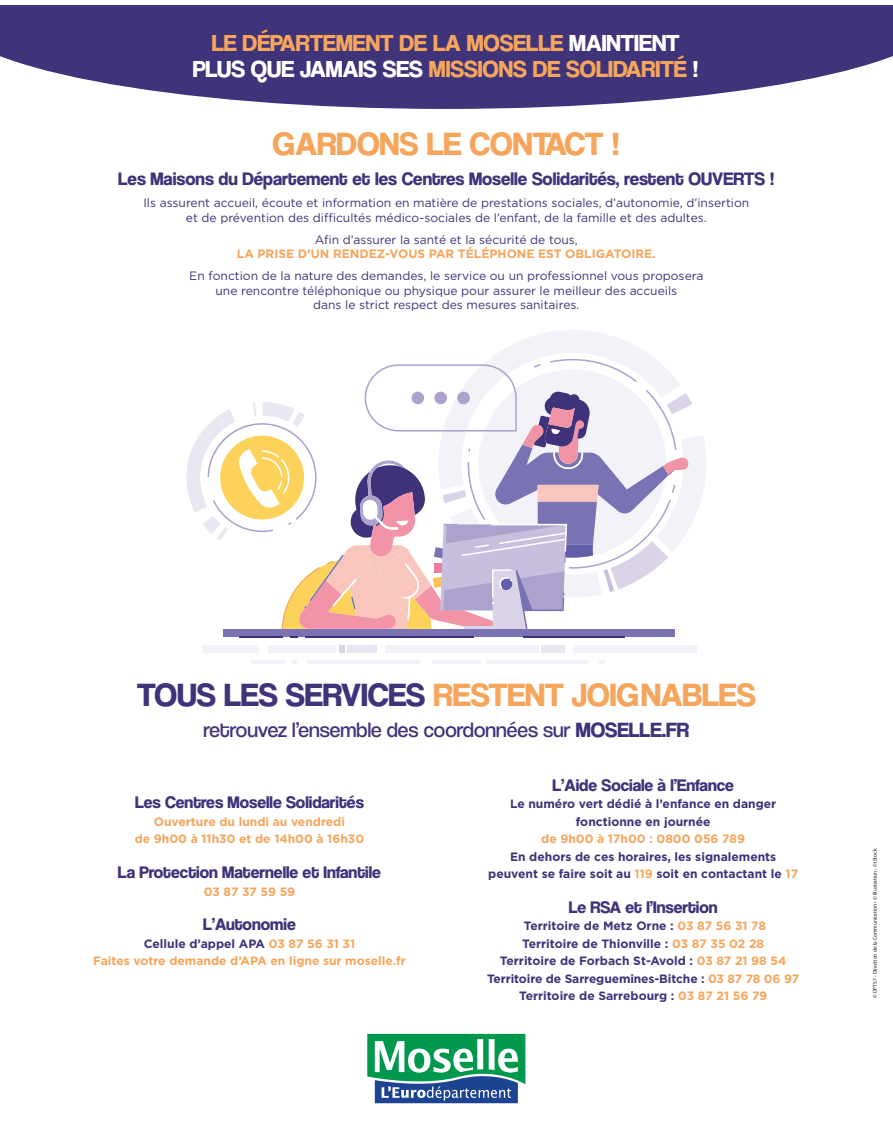
<style>
.page{position:relative;width:893px;height:1144px;background:#fff}
.page>*{position:absolute;margin:0;border:0;box-sizing:border-box;transform-origin:0 0}
.t1{font:700 33.6px "Coolvetica Rg";color:#f6a55c}
.t2{font:700 24.15px/26.8px "Coolvetica Rg";color:#f6a55c;text-align:center}
.t3{font:21.45px "Coolvetica Bk";color:#3f337a}
.t4{font:700 18.75px "Coolvetica Rg";color:#3f337a}
.t5{font:700 17.4px "Coolvetica Rg";color:#3f337a}
.t6{font:12px/14.5px "Gotham";color:#3f337a;text-align:center}
.t7{font:700 12px/17.4px "Gotham";color:#3f337a;text-align:center}
.t8{font:700 12px/17.4px "Gotham";color:#f6a55c;text-align:center}
.t9{font:5.4px "Myriad Pro";color:#231f20}
.s1{color:#fff}
.s2{color:#3f337a}
.s3{font-family:"Coolvetica Rg";font-weight:700}
.s4{color:#f6a55c}
</style>
<div class="page">
<svg style="left:0;top:6px;width:893px;height:103px;background:#5b508d"></svg>
<div style="left:223px;top:629px;width:452px;height:8px;background:#7973b4"></div>
<hr style="left:306px;top:636px;width:168px;height:1px;background:#3f317a">
<hr style="left:239px;top:636px;width:43px;height:1px;background:#3f317a">
<hr style="left:523px;top:636px;width:102px;height:1px;background:#3f317a">
<div style="left:573px;top:645px;width:124px;height:7px;background:#f3f2f8"></div>
<div style="left:542px;top:645px;width:23px;height:7px;background:#eae6f2"></div>
<hr style="left:251px;top:660px;width:34px;height:4px;background:#f3f2f8">
<svg style="left:292px;top:660px;width:5px;height:4px"></svg>
<hr style="left:307px;top:660px;width:112px;height:4px;background:#f3f2f8">
<hr style="left:432px;top:660px;width:48px;height:4px;background:#f3f2f8">
<hr style="left:487px;top:660px;width:101px;height:4px;background:#f3f2f8">
<svg style="left:599px;top:660px;width:6px;height:4px"></svg>
<div style="left:385px;top:645px;width:153px;height:7px;background:#f3f2f8"></div>
<div style="left:348px;top:645px;width:29px;height:7px;background:#eae6f2"></div>
<div style="left:339px;top:645px;width:6px;height:7px;background:#dbd4e9"></div>
<div style="left:269px;top:645px;width:67px;height:7px;background:#f3f2f8"></div>
<div style="left:202px;top:645px;width:57px;height:7px;background:#f3f2f8"></div>
<svg style="left:186px;top:330px;width:520px;height:299px"></svg>
<svg style="left:367px;top:1034px;width:158px;height:69px"></svg>
<h2 class="t2" style="left:193px;top:29px;width:508px">LE DÉPARTEMENT DE LA MOSELLE <span class="s1">MAINTIENT<br>PLUS QUE JAMAIS SES</span> MISSIONS DE SOLIDARITÉ <span class="s1">!</span></h2>
<h1 class="t1" style="left:272px;top:124px;width:349px">GARDONS LE CONTACT !</h1>
<h3 class="t4" style="left:118px;top:168px;width:658px">Les Maisons du Département et les Centres Moselle Solidarités, restent OUVERTS !</h3>
<p class="t6" style="left:143px;top:196px;width:607px">Ils assurent accueil, écoute et information en matière de prestations sociales, d’autonomie, d’insertion et de prévention des difficultés médico-sociales de l’enfant, de la famille et des adultes.</p>
<p class="t6" style="left:315px;top:232px;width:265px">Afin d’assurer la santé et la sécurité de tous,</p>
<p class="t8" style="left:237px;top:246px;width:420px">LA PRISE D’UN RENDEZ-VOUS PAR TÉLÉPHONE EST OBLIGATOIRE.</p>
<p class="t6" style="left:189px;top:269px;width:515px">En fonction de la nature des demandes, le service ou un professionnel vous proposera une rencontre téléphonique ou physique pour assurer le meilleur des accueils<br>dans le strict respect des mesures sanitaires.</p>
<h1 class="t1" style="left:137px;top:675px;width:620px"><span class="s2">TOUS LES SERVICES</span> RESTENT JOIGNABLES</h1>
<h3 class="t3" style="left:203px;top:717px;width:487px">retrouvez l’ensemble des coordonnées sur <span class="s3">MOSELLE.FR</span></h3>
<h3 class="t5" style="left:135px;top:792px;width:230px">Les Centres Moselle Solidarités</h3>
<p class="t8" style="left:135px;top:814px;width:231px">Ouverture du lundi au vendredi<br>de 9h00 à 11h30 et de 14h00 à 16h30</p>
<h3 class="t5" style="left:118px;top:862px;width:265px">La Protection Maternelle et Infantile</h3>
<p class="t8" style="left:204px;top:883px;width:93px">03 87 37 59 59</p>
<h3 class="t5" style="left:203px;top:914px;width:94px">L’Autonomie</h3>
<p class="t8" style="left:93px;top:936px;width:314px"><span class="s2">Cellule d’appel APA</span> 03 87 56 31 31<br>Faites votre demande d’APA en ligne sur moselle.fr</p>
<h3 class="t5" style="left:552px;top:775px;width:183px">L’Aide Sociale à l’Enfance</h3>
<p class="t7" style="left:510px;top:796px;width:268px">Le numéro vert dédié à l’enfance en danger fonctionne en journée</p>
<p class="t8" style="left:541px;top:831px;width:205px">de 9h00 à 17h00 : 0800 056 789</p>
<p class="t7" style="left:488px;top:848px;width:311px">En dehors de ces horaires, les signalements peuvent se faire soit au <span class="s4">119</span> soit en contactant le <span class="s4">17</span></p>
<h3 class="t5" style="left:569px;top:897px;width:150px">Le RSA et l’Insertion</h3>
<p class="t7" style="left:487px;top:918px;width:314px">Territoire de Metz Orne : <span class="s4">03 87 56 31 78<br></span>Territoire de Thionville : <span class="s4">03 87 35 02 28<br></span>Territoire de Forbach St-Avold : <span class="s4">03 87 21 98 54<br></span>Territoire de Sarreguemines-Bitche : <span class="s4">03 87 78 06 97<br></span>Territoire de Sarrebourg : <span class="s4">03 87 21 56 79</span></p>
<p class="t9" style="left:872px;top:998px;width:151px;rotate:-90deg">© DPT57 - Direction de la Communication • © Illustration : © iStock</p>
</div>
